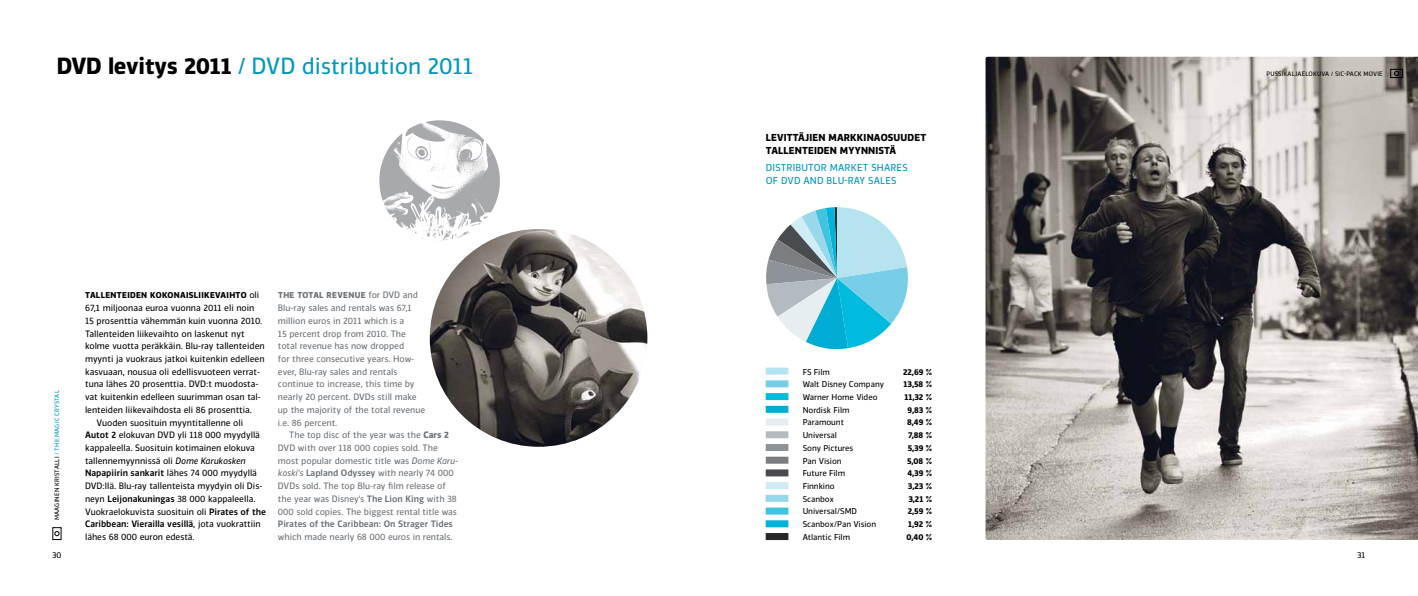
<style>
.page{position:relative;width:1418px;height:596px;background:#fff}
.page>*{position:absolute;margin:0;border:0;box-sizing:border-box;transform-origin:0 0}
.t1{font:22px "Vinkel";letter-spacing:-.005em;color:#0099bc}
.t2{font:700 9.5px/13px "Vinkel";letter-spacing:.015em;color:#000}
.t3{font:9.5px/13px "Vinkel";letter-spacing:.015em;color:#0099bc}
.t4{font:8.7px "Vinkel";letter-spacing:-.005em;color:#000}
.t5{font:8.7px/12.7px "Vinkel";letter-spacing:-.005em;color:#6a7075}
.t6{font:500 8.7px "Vinkel";letter-spacing:-.005em;color:#000}
.t7{font:500 8.7px "Vinkel";letter-spacing:-.005em;color:#6a7075}
.t8{font:8px/12.7px "Vinkel";letter-spacing:-.005em;color:#000}
.t9{font:700 8px/12.7px "Vinkel";letter-spacing:-.005em;color:#000;text-align:right}
.t10{font:700 8px "Vinkel";letter-spacing:.04em;color:#000}
.t11{font:700 8px "Vinkel";color:#6a7075}
.t12{font:6px "Vinkel";letter-spacing:.025em;color:#000}
.s1{font-weight:700;color:#000}
.s2{color:#0099bc}
.s3{font-weight:400;font-size:8.7px}
.s4{font-weight:500}
.s5{font-style:italic}
.s6{font-weight:400}
.s7{font-weight:700}
</style>
<div class="page">
<div style="left:765px;top:367px;width:23px;height:7px;background:#b5e3f0"></div>
<div style="left:765px;top:380px;width:23px;height:7px;background:#76cfe7"></div>
<div style="left:765px;top:393px;width:23px;height:7px;background:#00bcdd"></div>
<div style="left:765px;top:405px;width:23px;height:7px;background:#00acd4"></div>
<div style="left:765px;top:418px;width:23px;height:7px;background:#e6edf1"></div>
<div style="left:765px;top:431px;width:23px;height:7px;background:#b4bbbf"></div>
<div style="left:765px;top:443px;width:23px;height:7px;background:#8d9397"></div>
<div style="left:765px;top:456px;width:23px;height:7px;background:#7c7d80"></div>
<div style="left:765px;top:469px;width:23px;height:7px;background:#494b4f"></div>
<div style="left:765px;top:482px;width:23px;height:7px;background:#d0edf6"></div>
<div style="left:765px;top:494px;width:23px;height:7px;background:#96d8eb"></div>
<div style="left:765px;top:507px;width:23px;height:7px;background:#3fc4e0"></div>
<img style="left:985px;top:57px;width:432px;height:482px">
<img style="left:430px;top:229px;width:217px;height:217px;border-radius:109px">
<img style="left:379px;top:120px;width:121px;height:121px;border-radius:60px">
<div style="left:765px;top:520px;width:23px;height:7px;background:#00b3d8"></div>
<div style="left:765px;top:532px;width:23px;height:7px;background:#27282a"></div>
<div style="left:1390px;top:69px;width:12px;height:9px;border:1px solid #000"></div>
<svg style="left:1394px;top:71px;width:4px;height:5px"></svg>
<svg style="left:54px;top:531px;width:5px;height:4px"></svg>
<svg style="left:766px;top:207px;width:141px;height:142px"></svg>
<h1 class="t1" style="left:57px;top:51px;width:418px"><span class="s1">DVD LEVITYS 2011</span> / DVD distribution 2011</h1>
<p class="t12" style="left:53px;top:519px;width:131px;rotate:-90deg">maaginen kristalli <span class="s2">/ the magic crystal</span></p>
<p class="t10" style="left:85px;top:290px;width:175px">TALLENTEIDEN KOKONAISLIIKEVAIHTO <span class="s3">oli</span></p>
<p class="t4" style="left:85px;top:302px;width:171px">67,1 miljoonaa euroa vuonna 2011 eli noin</p>
<p class="t4" style="left:85px;top:314px;width:179px">15 prosenttia vähemmän kuin vuonna 2010.</p>
<p class="t4" style="left:85px;top:327px;width:161px">Tallenteiden liikevaihto on laskenut nyt</p>
<p class="t4" style="left:85px;top:340px;width:181px">kolme vuotta peräkkäin. Blu-ray tallenteiden</p>
<p class="t4" style="left:85px;top:353px;width:181px">myynti ja vuokraus jatkoi kuitenkin edelleen</p>
<p class="t4" style="left:85px;top:365px;width:177px">kasvuaan, nousua oli edellisvuoteen verrat-</p>
<p class="t4" style="left:85px;top:378px;width:175px">tuna lähes 20 prosenttia. DVD:t muodosta-</p>
<p class="t4" style="left:85px;top:391px;width:177px">vat kuitenkin edelleen suurimman osan tal-</p>
<p class="t4" style="left:85px;top:403px;width:168px">lenteiden liikevaihdosta eli 86 prosenttia.</p>
<p class="t4" style="left:96px;top:416px;width:148px">Vuoden suosituin myyntitallenne oli</p>
<p class="t4" style="left:85px;top:429px;width:176px"><span class="s4">Autot 2</span> elokuvan DVD yli 118 000 myydyllä</p>
<p class="t4" style="left:85px;top:441px;width:171px">kappaleella. Suosituin kotimainen elokuva</p>
<p class="t4" style="left:85px;top:454px;width:162px">tallennemyynnissä oli <span class="s5">Dome Karukosken</span></p>
<p class="t6" style="left:85px;top:467px;width:173px">Napapiirin sankarit <span class="s6">lähes 74 000 myydyllä</span></p>
<p class="t4" style="left:85px;top:480px;width:179px">DVD:llä. Blu-ray tallenteista myydyin oli Dis-</p>
<p class="t4" style="left:85px;top:492px;width:172px">neyn <span class="s4">Leijonakuningas</span> 38 000 kappaleella.</p>
<p class="t4" style="left:85px;top:505px;width:182px">Vuokraelokuvista suosituin oli <span class="s4">Pirates of the</span></p>
<p class="t6" style="left:85px;top:518px;width:177px">Caribbean: Vierailla vesillä<span class="s6">, jota vuokrattiin</span></p>
<p class="t4" style="left:85px;top:530px;width:111px">lähes 68 000 euron edestä.</p>
<p class="t11" style="left:278px;top:290px;width:141px">THE TOTAL REVENUE <span class="s3">for DVD and</span></p>
<p class="t5" style="left:278px;top:301px;width:149px">Blu-ray sales and rentals was 67,1 million euros in 2011 which is a<br>15 percent drop from 2010. The total revenue has now dropped<br>for three consecutive years. H ow&shy;ever, Blu-ray sales and rentals continue to increase, this time by nearly 20 percent. DVDs still make up the majority of the total revenue i.e. 86 percent.</p>
<p class="t5" style="left:278px;top:428px;width:181px;text-indent:11px">The top disc of the year was the <span class="s7">CARS 2<br></span>DVD with over 118 000 copies sold. The most popular domestic title was <span class="s5">Dome Karu&shy;koski’s</span> <span class="s4">Lapland Odyssey</span> with nearly 74 000<br>DVDs sold. The top Blu-ray film release of the year was Disney’s <span class="s4">The Lion King</span> with 38<br>000 sold copies. The biggest rental title was</p>
<p class="t7" style="left:278px;top:518px;width:176px">Pirates of the Caribbean: On Strager Tides</p>
<p class="t5" style="left:278px;top:530px;width:176px">which made nearly 68 000 euros in rentals.</p>
<p class="t2" style="left:766px;top:131px;width:162px">LEVITTÄJIEN MARKKINAOSUUDET<br>TALLENTEIDEN MYYNNISTÄ</p>
<p class="t3" style="left:766px;top:161px;width:92px">distributor market</p>
<p class="t3" style="left:766px;top:161px;width:143px;text-indent:105px">shares of dvd and blu-ray sales</p>
<p class="t8" style="left:802px;top:365px;width:83px">FS Film<br>Walt Disney Company<br>Warner Home Video<br>Nordisk Film<br>Paramount<br>U niversal<br>Sony Pictures<br>Pan Vision<br>Future Film<br>Finnkino<br>Scanbox<br>U niversal/SMD<br>Scanbox/Pan Vision<br>Atlantic Film</p>
<p class="t9" style="left:903px;top:365px;width:30px">22,69 %<br>13,58 %<br>11,32 %<br>9,83 %<br>8,49 %<br>7,88 %<br>5,39 %<br>5,08 %<br>4,39 %<br>3,23 %<br>3,21 %<br>2,59 %<br>1,92 %<br>0,40 %</p>
<p class="t12" style="left:1266px;top:69px;width:117px">pussikaljaelokuva / sic-pack movie</p>
<p class="t8" style="left:52px;top:548px;width:11px">30</p>
<p class="t8" style="left:1357px;top:548px;width:10px">31</p>
</div>
